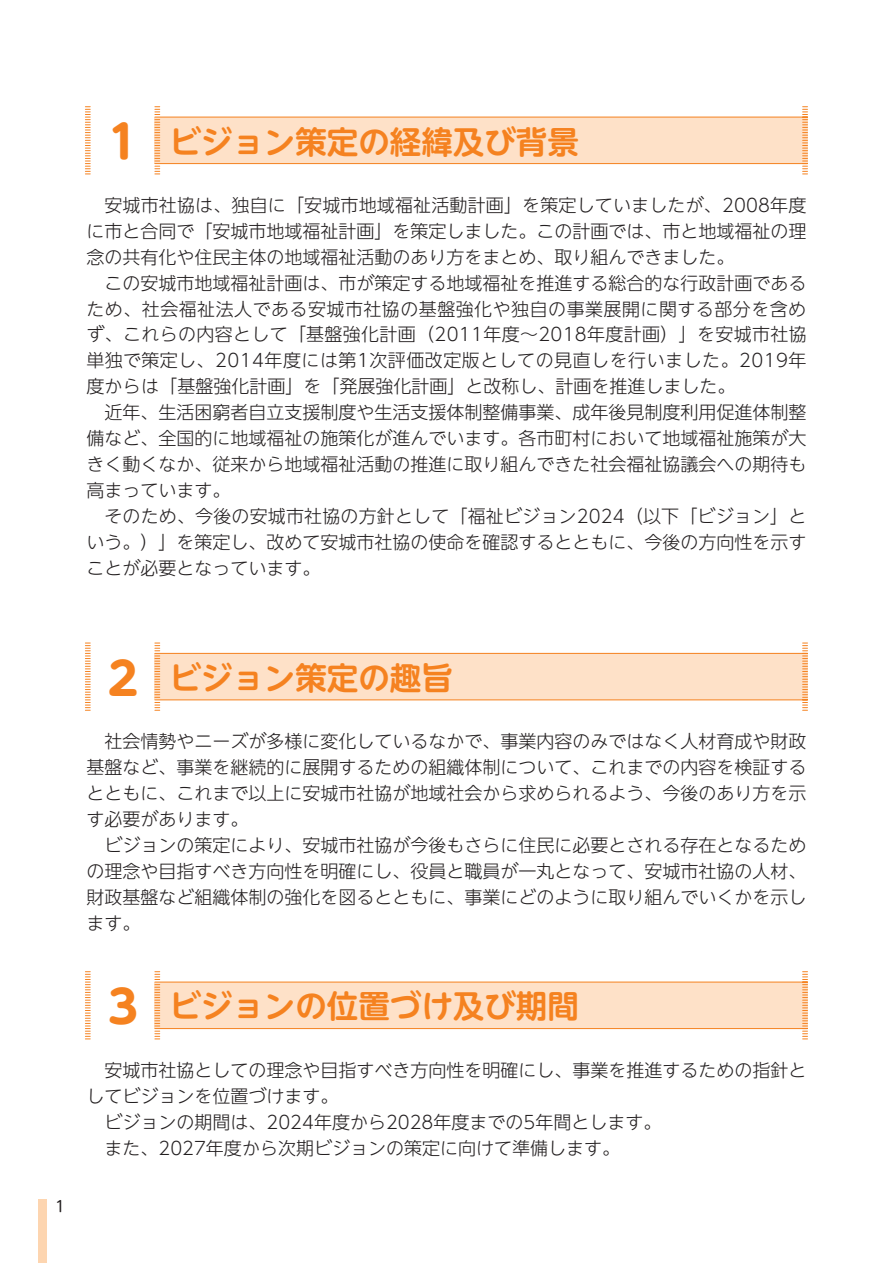
<style>
.page{position:relative;width:893px;height:1263px;background:#fff}
.page>*{position:absolute;margin:0;border:0;box-sizing:border-box;transform-origin:0 0}
.t1{font:700 31.5px "UD Shin M Go Pro De";color:#f58220}
.t2{font:300 18px/26px "UD Shin Go NT Pro";color:#231f20;text-align:justify}
.t3{font:15px "UD Shin M Go Pro";color:#231f20}
.s1{font-family:"UD Shin M Go Pro";font-size:45px}
</style>
<div class="page">
<div style="left:38px;top:1199px;width:9px;height:64px;background:#fdd5b0"></div>
<div style="left:154px;top:117px;width:654px;height:46px;background:#fee1c8"></div>
<svg style="left:85px;top:106px;width:5px;height:68px"></svg>
<hr style="left:155px;top:163px;width:652px;height:1px;background:#f58220">
<hr style="left:155px;top:117px;width:652px;height:1px;background:#f58220">
<svg style="left:155px;top:106px;width:5px;height:68px"></svg>
<svg style="left:803px;top:106px;width:4px;height:68px"></svg>
<div style="left:154px;top:653px;width:654px;height:47px;background:#fee1c8"></div>
<svg style="left:85px;top:643px;width:5px;height:68px"></svg>
<hr style="left:155px;top:699px;width:652px;height:1px;background:#f58220">
<hr style="left:155px;top:653px;width:652px;height:1px;background:#f58220">
<svg style="left:155px;top:643px;width:5px;height:68px"></svg>
<svg style="left:803px;top:643px;width:4px;height:68px"></svg>
<div style="left:154px;top:982px;width:654px;height:46px;background:#fee1c8"></div>
<svg style="left:85px;top:971px;width:5px;height:68px"></svg>
<hr style="left:155px;top:1028px;width:652px;height:1px;background:#f58220">
<hr style="left:155px;top:982px;width:652px;height:1px;background:#f58220">
<svg style="left:155px;top:971px;width:5px;height:68px"></svg>
<svg style="left:803px;top:971px;width:4px;height:68px"></svg>
<h1 class="t1" style="left:100px;top:116px;width:480px"><span class="s1">１</span> ビジョン策定の経緯及び背景</h1>
<p class="t2" style="left:86px;top:191px;width:721px;text-indent:18px">安城市社協は、独自に「安城市地域福祉活動計画」を策定していましたが、2008年度に市と合同で「安城市地域福祉計画」を策定しました。この計画では、市と地域福祉の理念の共有化や住民主体の地域福祉活動のあり方をまとめ、取り組んできました。</p>
<p class="t2" style="left:86px;top:269px;width:722px;text-indent:18px">この安城市地域福祉計画は、市が策定する地域福祉を推進する総合的な行政計画であるため、社会福祉法人である安城市社協の基盤強化や独自の事業展開に関する部分を含めず、これらの内容として「基盤強化計画（2011年度～2018年度計画）」を安城市社協単独で策定し、2014年度には第1次評価改定版としての見直しを行いました。2019年度からは「基盤強化計画」を「発展強化計画」と改称し、計画を推進しました。</p>
<p class="t2" style="left:86px;top:399px;width:721px;text-indent:18px">近年、生活困窮者自立支援制度や生活支援体制整備事業、成年後見制度利用促進体制整備など、全国的に地域福祉の施策化が進んでいます。各市町村において地域福祉施策が大きく動くなか、従来から地域福祉活動の推進に取り組んできた社会福祉協議会への期待も高まっています。</p>
<p class="t2" style="left:86px;top:503px;width:721px;text-indent:18px">そのため、今後の安城市社協の方針として「福祉ビジョン2024（以下「ビジョン」という。）」を策定し、改めて安城市社協の使命を確認するとともに、今後の方向性を示すことが必要となっています。</p>
<p class="t3" style="left:55px;top:1194px;width:11px">1</p>
<h1 class="t1" style="left:108px;top:652px;width:346px"><span class="s1">2</span> ビジョン策定の趣旨</h1>
<p class="t2" style="left:86px;top:727px;width:721px;text-indent:18px">社会情勢やニーズが多様に変化しているなかで、事業内容のみではなく人材育成や財政基盤など、事業を継続的に展開するための組織体制について、これまでの内容を検証するとともに、これまで以上に安城市社協が地域社会から求められるよう、今後のあり方を示す必要があります。</p>
<p class="t2" style="left:86px;top:831px;width:721px;text-indent:18px">ビジョンの策定により、安城市社協が今後もさらに住民に必要とされる存在となるための理念や目指すべき方向性を明確にし、役員と職員が一丸となって、安城市社協の人材、財政基盤など組織体制の強化を図るとともに、事業にどのように取り組んでいくかを示します。</p>
<h1 class="t1" style="left:108px;top:981px;width:472px"><span class="s1">3</span> ビジョンの位置づけ及び期間</h1>
<p class="t2" style="left:104px;top:1056px;width:703px">安城市社協としての理念や目指すべき方向性を明確にし、事業を推進するための指針と</p>
<p class="t2" style="left:86px;top:1082px;width:253px">してビジョンを位置づけます。</p>
<p class="t2" style="left:104px;top:1108px;width:558px">ビジョンの期間は、2024年度から2028年度までの5年間とします。</p>
<p class="t2" style="left:104px;top:1134px;width:517px">また、2027年度から次期ビジョンの策定に向けて準備します。</p>
</div>
